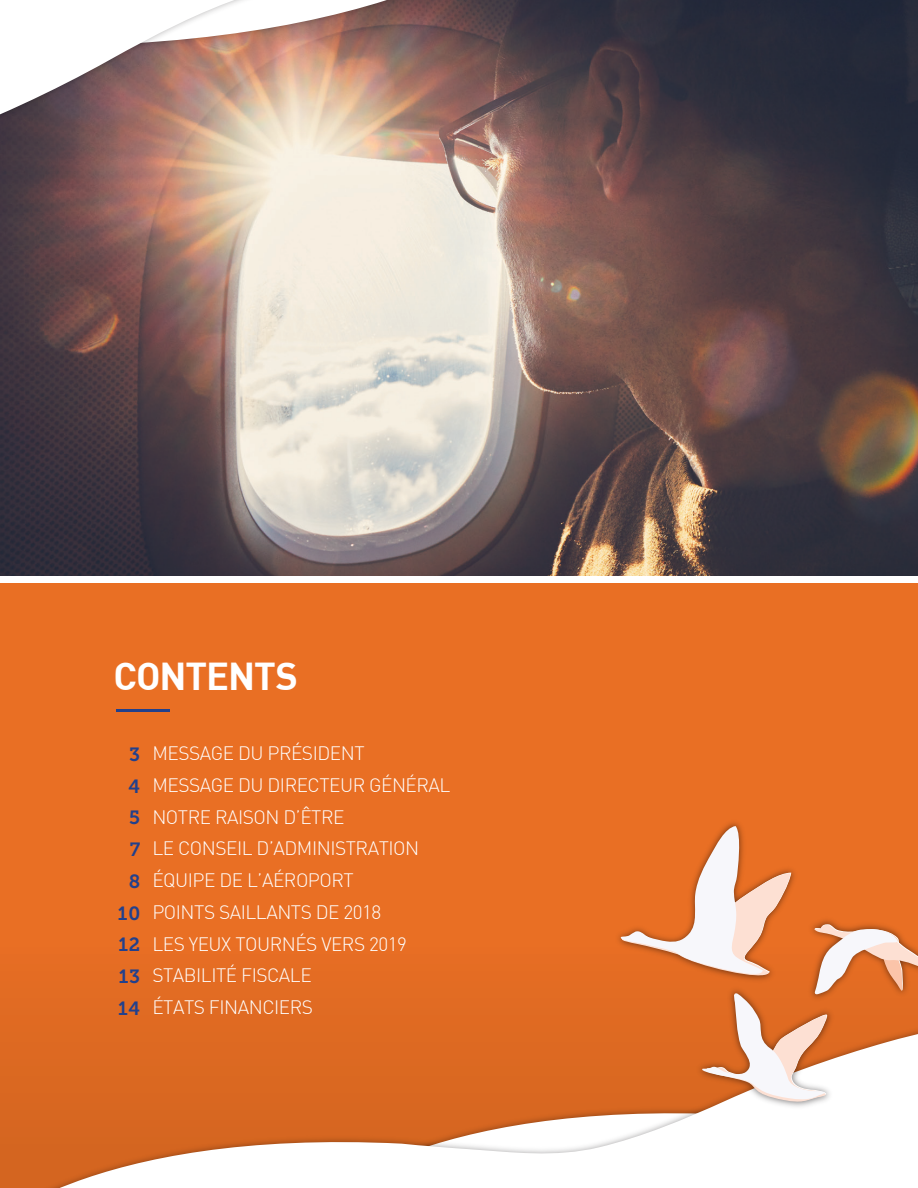
<style>
.page{position:relative;width:918px;height:1188px;background:#fff}
.page>*{position:absolute;margin:0;border:0;box-sizing:border-box;transform-origin:0 0}
.t1{font:700 38.1px "DIN";letter-spacing:-.03em;color:#fff}
.t2{font:300 19.05px "DIN";letter-spacing:-.025em;color:#fff}
.t3{font:19.05px "Museo Slab 700";letter-spacing:.04em;color:#22408c}
</style>
<div class="page">
<img style="left:0;top:0;width:918px;height:575px">
<svg style="left:0;top:185px;width:456px;height:5px;background:#c2aaa0"></svg>
<svg style="left:0;top:0;width:456px;height:185px"></svg>
<div style="left:0;top:583px;width:918px;height:605px;background:#e96f24"></div>
<svg style="left:0;top:1032px;width:918px;height:156px;fill:#dd6922"></svg>
<svg style="left:569px;top:826px;width:349px;height:312px"></svg>
<hr style="left:117px;top:709px;width:53px;height:3px;background:#22408c">
<p class="t1" style="left:113px;top:651px;width:186px">CONTENTS</p>
<p class="t3" style="left:129px;top:743px;width:13px">3</p>
<p class="t3" style="left:129px;top:775px;width:13px">4</p>
<p class="t3" style="left:129px;top:807px;width:12px">5</p>
<p class="t3" style="left:130px;top:839px;width:12px">7</p>
<p class="t3" style="left:129px;top:870px;width:13px">8</p>
<p class="t3" style="left:118px;top:902px;width:24px">10</p>
<p class="t3" style="left:119px;top:934px;width:23px">12</p>
<p class="t3" style="left:119px;top:966px;width:23px">13</p>
<p class="t3" style="left:118px;top:997px;width:24px">14</p>
<p class="t2" style="left:152px;top:741px;width:214px">MESSAGE DU PRÉSIDENT</p>
<p class="t2" style="left:152px;top:773px;width:300px">MESSAGE DU DIRECTEUR GÉNÉRAL</p>
<p class="t2" style="left:152px;top:805px;width:194px">NOTRE RAISON D’ÊTRE</p>
<p class="t2" style="left:152px;top:837px;width:268px">LE CONSEIL D’ADMINISTRATION</p>
<p class="t2" style="left:152px;top:868px;width:203px">ÉQUIPE DE L’AÉROPORT</p>
<p class="t2" style="left:152px;top:900px;width:230px">POINTS SAILLANTS DE 2018</p>
<p class="t2" style="left:152px;top:932px;width:256px">LES YEUX TOURNÉS VERS 2019</p>
<p class="t2" style="left:152px;top:964px;width:161px">STABILITÉ FISCALE</p>
<p class="t2" style="left:152px;top:996px;width:162px">ÉTATS FINANCIERS</p>
</div>
